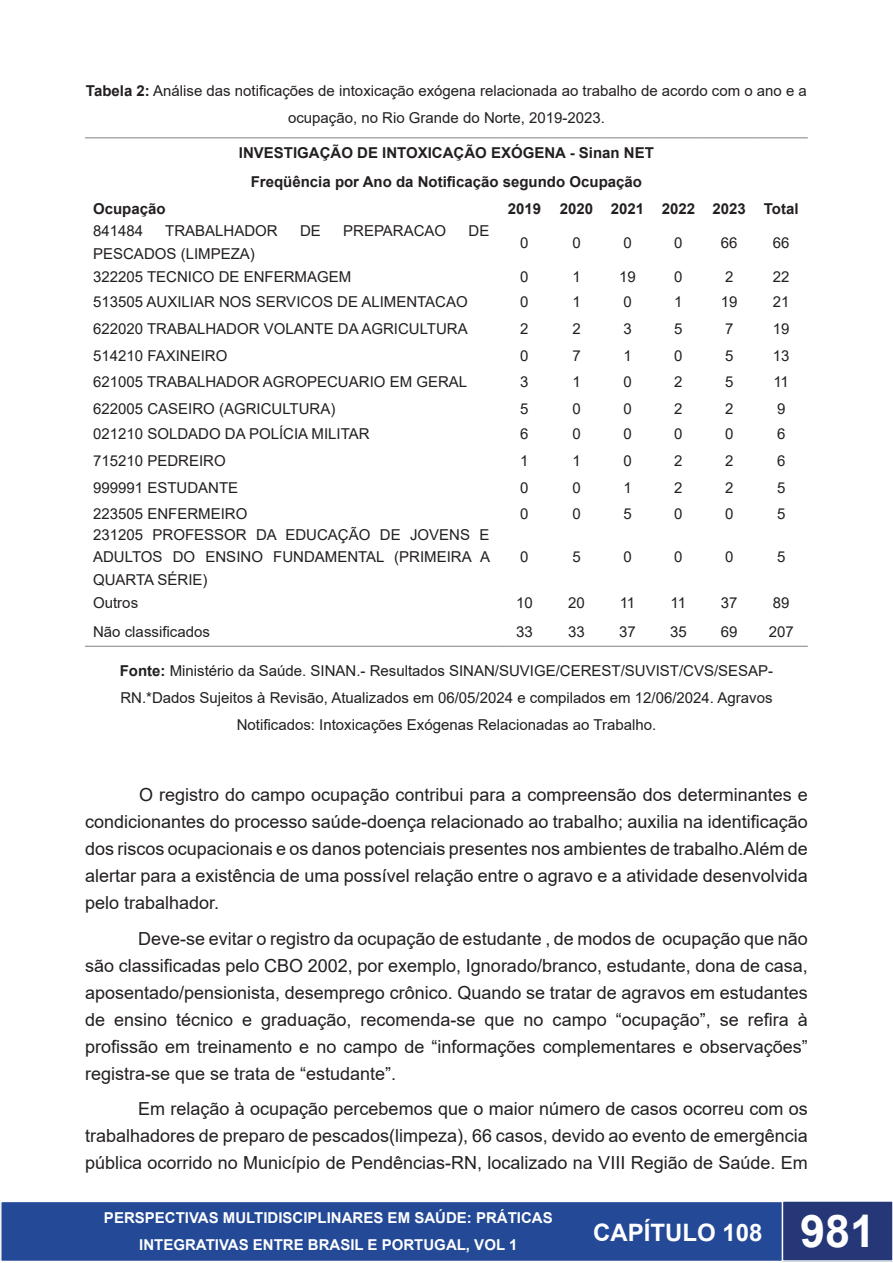
<style>
.page{position:relative;width:893px;height:1263px;background:#fff}
.page>*{position:absolute;margin:0;border:0;box-sizing:border-box;transform-origin:0 0}
.t1{font:700 24px "Arial";color:#fff}
.t2{font:18px/27px "Arial";color:#231f20;text-align:justify}
.t3{font:15px/22.5px "Arial";color:#231f20;text-align:center}
.t4{font:15px/27px "Arial";color:#1f1f1f;text-align:center}
.t5{font:700 15px "Arial";color:#231f20}
.t6{font:700 15px/27px "Arial";color:#fff;text-align:center}
.s1{font-weight:700}
.s2{font-weight:700;color:#231f20}
.s3{font-size:45px}
</style>
<div class="page">
<div style="left:1px;top:1201px;width:782px;height:60px;background:#234997"></div>
<div style="left:0;top:1201px;width:784px;height:61px;border:2px solid #fff"></div>
<svg style="left:0;top:1200px;width:1px;height:62px"></svg>
<div style="left:782px;top:1201px;width:111px;height:60px;background:#253777"></div>
<div style="left:782px;top:1200px;width:111px;height:62px;border:2px solid #fff"></div>
<hr style="left:85px;top:137px;width:412px;height:1px;background:#7f7f7f">
<hr style="left:497px;top:137px;width:54px;height:1px;background:#7f7f7f">
<hr style="left:551px;top:137px;width:51px;height:1px;background:#7f7f7f">
<hr style="left:602px;top:137px;width:51px;height:1px;background:#7f7f7f">
<hr style="left:653px;top:137px;width:51px;height:1px;background:#7f7f7f">
<hr style="left:704px;top:137px;width:51px;height:1px;background:#7f7f7f">
<hr style="left:755px;top:137px;width:53px;height:1px;background:#7f7f7f">
<hr style="left:85px;top:646px;width:412px;height:1px;background:#7f7f7f">
<hr style="left:497px;top:646px;width:54px;height:1px;background:#7f7f7f">
<hr style="left:551px;top:646px;width:51px;height:1px;background:#7f7f7f">
<hr style="left:602px;top:646px;width:51px;height:1px;background:#7f7f7f">
<hr style="left:653px;top:646px;width:51px;height:1px;background:#7f7f7f">
<hr style="left:704px;top:646px;width:51px;height:1px;background:#7f7f7f">
<hr style="left:755px;top:646px;width:53px;height:1px;background:#7f7f7f">
<p class="t3" style="left:86px;top:77px;width:722px;line-height:27px"><span class="s1">Tabela 2:</span> Análise das notificações de intoxicação exógena relacionada ao trabalho de acordo com o ano e a ocupação, no Rio Grande do Norte, 2019-2023.</p>
<p class="t5" style="left:239px;top:142px;width:417px">INVESTIGAÇÃO DE INTOXICAÇÃO EXÓGENA - Sinan NET</p>
<p class="t5" style="left:251px;top:171px;width:393px">Freqüência por Ano da Notificação segundo Ocupação</p>
<p class="t5" style="left:93px;top:198px;width:74px">Ocupação</p>
<p class="t5" style="left:508px;top:198px;width:35px">2019</p>
<p class="t5" style="left:560px;top:198px;width:35px">2020</p>
<p class="t5" style="left:611px;top:198px;width:35px">2021</p>
<p class="t5" style="left:662px;top:198px;width:35px">2022</p>
<p class="t5" style="left:712px;top:198px;width:35px">2023</p>
<p class="t5" style="left:764px;top:198px;width:36px">Total</p>
<p class="t3" style="left:93px;top:220px;width:52px">841484</p>
<p class="t3" style="left:165px;top:220px;width:114px">TRABALHADOR</p>
<p class="t3" style="left:300px;top:220px;width:22px">DE</p>
<p class="t3" style="left:343px;top:220px;width:105px">PREPARACAO</p>
<p class="t3" style="left:469px;top:220px;width:22px">DE</p>
<p class="t3" style="left:93px;top:242px;width:163px">PESCADOS (LIMPEZA)</p>
<p class="t3" style="left:520px;top:231px;width:10px">0</p>
<p class="t3" style="left:572px;top:231px;width:10px">0</p>
<p class="t3" style="left:623px;top:231px;width:10px">0</p>
<p class="t3" style="left:674px;top:231px;width:10px">0</p>
<p class="t3" style="left:721px;top:231px;width:18px">66</p>
<p class="t3" style="left:773px;top:231px;width:18px">66</p>
<p class="t3" style="left:93px;top:265px;width:260px">322205 TECNICO DE ENFERMAGEM</p>
<p class="t3" style="left:520px;top:265px;width:10px">0</p>
<p class="t3" style="left:572px;top:265px;width:10px">1</p>
<p class="t3" style="left:619px;top:265px;width:18px">19</p>
<p class="t3" style="left:674px;top:265px;width:10px">0</p>
<p class="t3" style="left:725px;top:265px;width:10px">2</p>
<p class="t3" style="left:773px;top:265px;width:18px">22</p>
<p class="t3" style="left:93px;top:290px;width:376px">513505 AUXILIAR NOS SERVICOS DE ALIMENTACAO</p>
<p class="t3" style="left:520px;top:290px;width:10px">0</p>
<p class="t3" style="left:572px;top:290px;width:10px">1</p>
<p class="t3" style="left:623px;top:290px;width:10px">0</p>
<p class="t3" style="left:674px;top:290px;width:10px">1</p>
<p class="t3" style="left:721px;top:290px;width:18px">19</p>
<p class="t3" style="left:773px;top:290px;width:18px">21</p>
<p class="t3" style="left:93px;top:317px;width:376px">622020 TRABALHADOR VOLANTE DA AGRICULTURA</p>
<p class="t3" style="left:520px;top:317px;width:10px">2</p>
<p class="t3" style="left:572px;top:317px;width:10px">2</p>
<p class="t3" style="left:623px;top:317px;width:10px">3</p>
<p class="t3" style="left:674px;top:317px;width:10px">5</p>
<p class="t3" style="left:725px;top:317px;width:10px">7</p>
<p class="t3" style="left:773px;top:317px;width:18px">19</p>
<p class="t3" style="left:93px;top:344px;width:136px">514210 FAXINEIRO</p>
<p class="t3" style="left:520px;top:344px;width:10px">0</p>
<p class="t3" style="left:572px;top:344px;width:10px">7</p>
<p class="t3" style="left:623px;top:344px;width:10px">1</p>
<p class="t3" style="left:674px;top:344px;width:10px">0</p>
<p class="t3" style="left:725px;top:344px;width:10px">5</p>
<p class="t3" style="left:773px;top:344px;width:18px">13</p>
<p class="t3" style="left:93px;top:370px;width:376px">621005 TRABALHADOR AGROPECUARIO EM GERAL</p>
<p class="t3" style="left:520px;top:370px;width:10px">3</p>
<p class="t3" style="left:572px;top:370px;width:10px">1</p>
<p class="t3" style="left:623px;top:370px;width:10px">0</p>
<p class="t3" style="left:674px;top:370px;width:10px">2</p>
<p class="t3" style="left:725px;top:370px;width:10px">5</p>
<p class="t3" style="left:773px;top:370px;width:17px">11</p>
<p class="t3" style="left:93px;top:397px;width:244px">622005 CASEIRO (AGRICULTURA)</p>
<p class="t3" style="left:520px;top:397px;width:10px">5</p>
<p class="t3" style="left:572px;top:397px;width:10px">0</p>
<p class="t3" style="left:623px;top:397px;width:10px">0</p>
<p class="t3" style="left:674px;top:397px;width:10px">2</p>
<p class="t3" style="left:725px;top:397px;width:10px">2</p>
<p class="t3" style="left:777px;top:397px;width:10px">9</p>
<p class="t3" style="left:93px;top:423px;width:278px">021210 SOLDADO DA POLÍCIA MILITAR</p>
<p class="t3" style="left:520px;top:423px;width:10px">6</p>
<p class="t3" style="left:572px;top:423px;width:10px">0</p>
<p class="t3" style="left:623px;top:423px;width:10px">0</p>
<p class="t3" style="left:674px;top:423px;width:10px">0</p>
<p class="t3" style="left:725px;top:423px;width:10px">0</p>
<p class="t3" style="left:777px;top:423px;width:10px">6</p>
<p class="t3" style="left:93px;top:449px;width:134px">715210 PEDREIRO</p>
<p class="t3" style="left:520px;top:449px;width:10px">1</p>
<p class="t3" style="left:572px;top:449px;width:10px">1</p>
<p class="t3" style="left:623px;top:449px;width:10px">0</p>
<p class="t3" style="left:674px;top:449px;width:10px">2</p>
<p class="t3" style="left:725px;top:449px;width:10px">2</p>
<p class="t3" style="left:777px;top:449px;width:10px">6</p>
<p class="t3" style="left:93px;top:477px;width:147px">999991 ESTUDANTE</p>
<p class="t3" style="left:520px;top:477px;width:10px">0</p>
<p class="t3" style="left:572px;top:477px;width:10px">0</p>
<p class="t3" style="left:623px;top:477px;width:10px">1</p>
<p class="t3" style="left:674px;top:477px;width:10px">2</p>
<p class="t3" style="left:725px;top:477px;width:10px">2</p>
<p class="t3" style="left:777px;top:477px;width:10px">5</p>
<p class="t3" style="left:93px;top:502px;width:156px">223505 ENFERMEIRO</p>
<p class="t3" style="left:520px;top:502px;width:10px">0</p>
<p class="t3" style="left:572px;top:502px;width:10px">0</p>
<p class="t3" style="left:623px;top:502px;width:10px">5</p>
<p class="t3" style="left:674px;top:502px;width:10px">0</p>
<p class="t3" style="left:725px;top:502px;width:10px">0</p>
<p class="t3" style="left:777px;top:502px;width:10px">5</p>
<p class="t3" style="left:93px;top:523px;width:399px;text-align:justify">231205 PROFESSOR DA EDUCAÇÃO DE JOVENS E ADULTOS DO ENSINO FUNDAMENTAL (PRIMEIRA A QUARTA SÉRIE)</p>
<p class="t3" style="left:520px;top:545px;width:10px">0</p>
<p class="t3" style="left:572px;top:545px;width:10px">5</p>
<p class="t3" style="left:623px;top:545px;width:10px">0</p>
<p class="t3" style="left:674px;top:545px;width:10px">0</p>
<p class="t3" style="left:725px;top:545px;width:10px">0</p>
<p class="t3" style="left:777px;top:545px;width:10px">5</p>
<p class="t3" style="left:93px;top:592px;width:47px">Outros</p>
<p class="t3" style="left:516px;top:592px;width:18px">10</p>
<p class="t3" style="left:568px;top:592px;width:18px">20</p>
<p class="t3" style="left:620px;top:592px;width:17px">11</p>
<p class="t3" style="left:671px;top:592px;width:17px">11</p>
<p class="t3" style="left:721px;top:592px;width:18px">37</p>
<p class="t3" style="left:773px;top:592px;width:18px">89</p>
<p class="t3" style="left:93px;top:620px;width:118px">Não classificados</p>
<p class="t3" style="left:516px;top:620px;width:18px">33</p>
<p class="t3" style="left:568px;top:620px;width:18px">33</p>
<p class="t3" style="left:619px;top:620px;width:18px">37</p>
<p class="t3" style="left:670px;top:620px;width:18px">35</p>
<p class="t3" style="left:721px;top:620px;width:18px">69</p>
<p class="t3" style="left:769px;top:620px;width:27px">207</p>
<p class="t4" style="left:120px;top:657px;width:655px"><span class="s2">Fonte:</span> Ministério da Saúde. SINAN.- Resultados SINAN/SUVIGE/CEREST/SUVIST/CVS/SESAP-<br>RN.*Dados Sujeitos à Revisão, Atualizados em 06/05/2024 e compilados em 12/06/2024. Agravos<br>Notificados: Intoxicações Exógenas Relacionadas ao Trabalho.</p>
<p class="t2" style="left:85px;top:781px;width:724px;text-indent:54px">O registro do campo ocupação contribui para a compreensão dos determinantes e condicionantes do processo saúde-doença relacionado ao trabalho; auxilia na identificação dos riscos ocupacionais e os danos potenciais presentes nos ambientes de trabalho.Além de alertar para a existência de uma possível relação entre o agravo e a atividade desenvolvida pelo trabalhador.</p>
<p class="t2" style="left:85px;top:925px;width:724px;text-indent:53px">Deve-se evitar o registro da ocupação de estudante , de modos de ocupação que não são classificadas pelo CBO 2002, por exemplo, Ignorado/branco, estudante, dona de casa, aposentado/pensionista, desemprego crônico. Quando se tratar de agravos em estudantes de ensino técnico e graduação, recomenda-se que no campo “ocupação”, se refira à profissão em treinamento e no campo de “informações complementares e observações” registra-se que se trata de “estudante”.</p>
<p class="t2" style="left:85px;top:1095px;width:724px;text-indent:53px">Em relação à ocupação percebemos que o maior número de casos ocorreu com os trabalhadores de preparo de pescados(limpeza), 66 casos, devido ao evento de emergência pública ocorrido no Município de Pendências-RN, localizado na VIII Região de Saúde. Em</p>
<p class="t6" style="left:104px;top:1205px;width:450px">PERSPECTIVAS MULTIDISCIPLINARES EM SAÚDE: PRÁTICAS<br>INTEGRATIVAS ENTRE BRASIL E PORTUGAL, VOL 1</p>
<h1 class="t1" style="left:593px;top:1216px;width:284px">CAPÍTULO 108 <span class="s3">981</span></h1>
</div>
